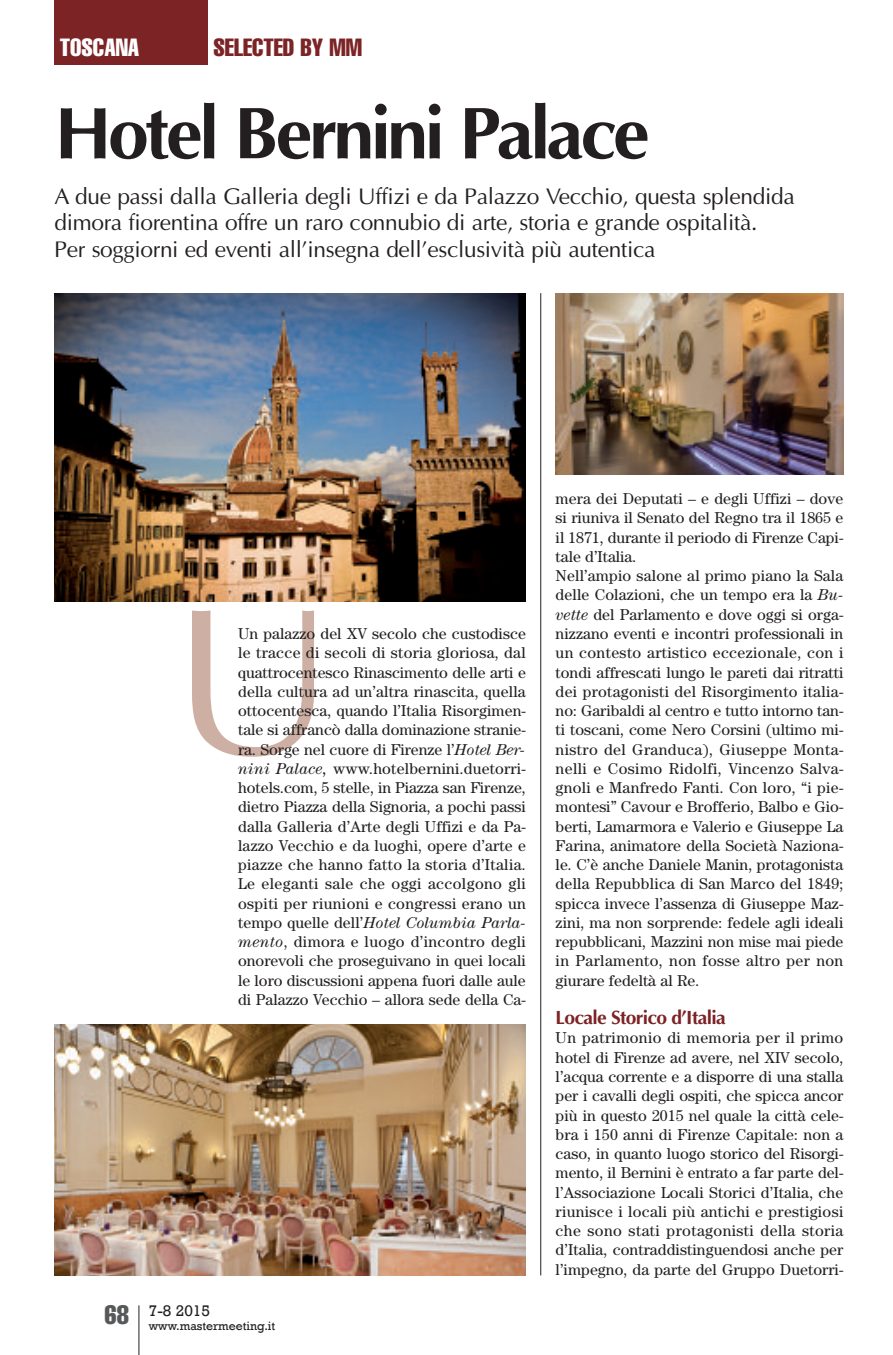
<style>
.page{position:relative;width:893px;height:1355px;background:#fff}
.page>*{position:absolute;margin:0;border:0;box-sizing:border-box;transform-origin:0 0}
.t1{font:700 73.5px "Optima";letter-spacing:-.05em;color:#231f20}
.t2{font:extra-condensed 24.5px "Helvetica";color:#7c2326}
.t3{font:extra-condensed 24.5px "Helvetica";color:#fff}
.t4{font:22.75px/26.2px "Optima";letter-spacing:-.015em;color:#231f20}
.t5{font:700 19.25px "Optima";letter-spacing:-.035em;color:#7c2326}
.t6{font:15.75px/19.2px "Century";letter-spacing:.005em;color:#231f20;text-align:justify}
.t7{font:15.75px "Rockwell";color:#231f20}
.t8{font:12.25px "Rockwell";color:#231f20}
.s1{font-style:italic}
</style>
<div class="page">
<img style="left:55px;top:293px;width:471px;height:308px">
<hr style="left:540px;top:293px;width:1px;height:982px;background:#231f20">
<hr style="left:138px;top:1305px;width:1px;height:49px;background:#231f20">
<div style="left:55px;top:0;width:153px;height:64px;background:#7c2326"></div>
<svg style="left:192px;top:610px;width:122px;height:146px"></svg>
<img style="left:556px;top:293px;width:287px;height:181px">
<img style="left:55px;top:1024px;width:471px;height:251px">
<h2 class="t3" style="left:60px;top:39px;width:81px">TOSCANA</h2>
<h2 class="t2" style="left:214px;top:39px;width:150px">SELECTED BY MM</h2>
<h1 class="t1" style="left:55px;top:90px;width:597px">Hotel Bernini Palace</h1>
<h3 class="t4" style="left:55px;top:183px;width:742px">A due passi dalla Galleria degli Uffizi e da Palazzo Vecchio, questa splendida dimora fiorentina offre un raro connubio di arte, storia e grande ospitalità.<br>Per soggiorni ed eventi all’insegna dell’esclusività più autentica</h3>
<p class="t6" style="left:238px;top:625px;width:289px">Un palazzo del XV secolo che custodisce le tracce di secoli di storia gloriosa, dal quattrocentesco Rinascimento delle arti e della cultura ad un’altra rinascita, quella ottocentesca, quando l’Italia Risorgimen&shy;tale si affrancò dalla dominazione stranie&shy;ra. Sorge nel cuore di Firenze l’<span class="s1">Hotel Ber&shy;nini Palace,</span> www.hotelbernini.duetorri&shy;hotels.com, 5 stelle, in Piazza san Firenze, dietro Piazza della Signoria, a pochi passi dalla Galleria d’Arte degli Uffizi e da Pa&shy;lazzo Vecchio e da luoghi, opere d’arte e piazze che hanno fatto la storia d’Italia.<br>Le eleganti sale che oggi accolgono gli ospiti per riunioni e congressi erano un tempo quelle dell’<span class="s1">Hotel Columbia Parla&shy;mento</span>, dimora e luogo d’incontro degli onorevoli che proseguivano in quei locali le loro discussioni appena fuori dalle aule di Palazzo Vecchio – allora sede della Ca-</p>
<p class="t8" style="left:105px;top:1318px;width:172px"><sup>68</sup> www.mastermeeting.it</p>
<p class="t7" style="left:149px;top:1300px;width:63px">7-8 2015</p>
<p class="t6" style="left:556px;top:490px;width:289px;text-align:left">mera dei Deputati – e degli Uffizi – dove si riuniva il Senato del Regno tra il 1865 e il 1871, durante il periodo di Firenze Capi&shy;tale d’Italia.<br>Nell’ampio salone al primo piano la Sala delle Colazioni, che un tempo era la <span class="s1">Bu&shy;vette</span> del Parlamento e dove oggi si orga&shy;nizzano eventi e incontri professionali in un contesto artistico eccezionale, con i tondi affrescati lungo le pareti dai ritratti dei protagonisti del Risorgimento italia&shy;no: Garibaldi al centro e tutto intorno tan&shy;ti toscani, come Nero Corsini (ultimo mi&shy;nistro del Granduca), Giuseppe Monta&shy;nelli e Cosimo Ridolfi, Vincenzo Salva&shy;gnoli e Manfredo Fanti. Con loro, “i pie&shy;montesi” Cavour e Brofferio, Balbo e Gio&shy;berti, Lamarmora e Valerio e Giuseppe La Farina, animatore della Società Naziona&shy;le. C’è anche Daniele Manin, protagonista della Repubblica di San Marco del 1849; spicca invece l’assenza di Giuseppe Maz&shy;zini, ma non sorprende: fedele agli ideali repubblicani, Mazzini non mise mai piede in Parlamento, non fosse altro per non giurare fedeltà al Re.</p>
<p class="t5" style="left:556px;top:1006px;width:171px">Locale Storico d’Italia</p>
<p class="t6" style="left:556px;top:1029px;width:289px">Un patrimonio di memoria per il primo hotel di Firenze ad avere, nel XIV secolo, l’acqua corrente e a disporre di una stalla per i cavalli degli ospiti, che spicca ancor più in questo 2015 nel quale la città cele&shy;bra i 150 anni di Firenze Capitale: non a caso, in quanto luogo storico del Risorgi&shy;mento, il Bernini è entrato a far parte del&shy;l’Associazione Locali Storici d’Italia, che riunisce i locali più antichi e prestigiosi che sono stati protagonisti della storia d’Italia, contraddistinguendosi anche per l’impegno, da parte del Gruppo Duetorri-</p>
</div>
